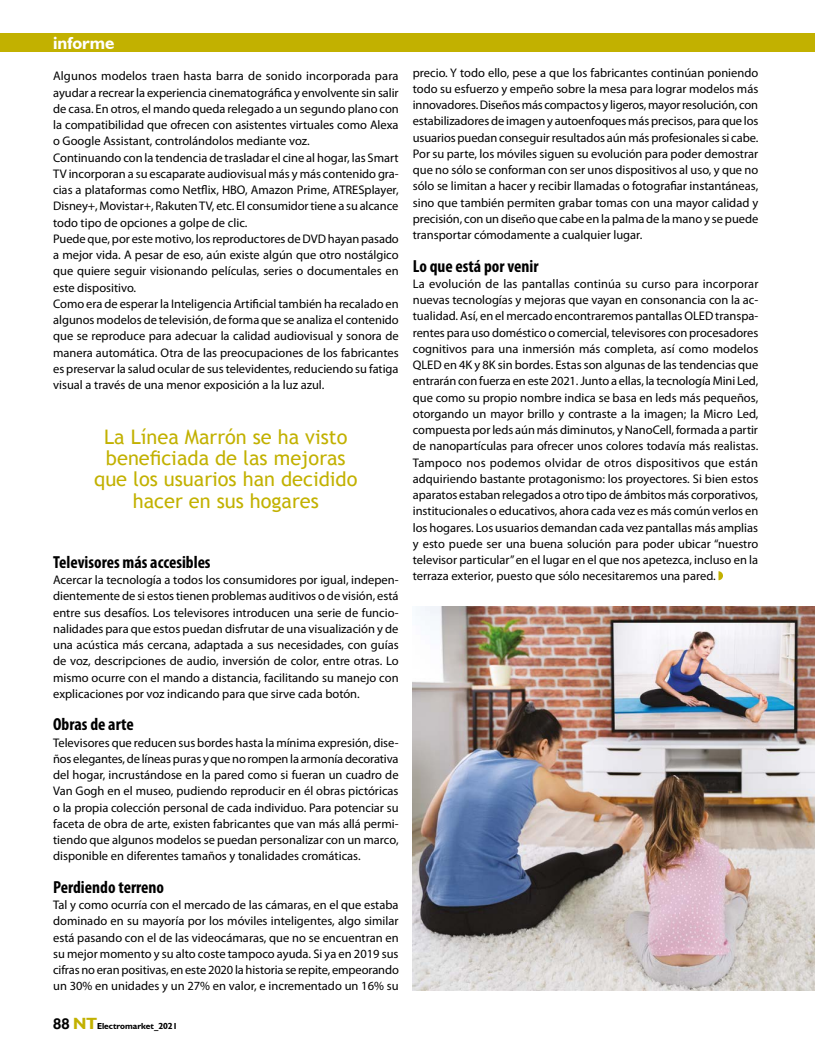
<style>
.page{position:relative;width:815px;height:1063px;background:#fff}
.page>*{position:absolute;margin:0;border:0;box-sizing:border-box;transform-origin:0 0}
.t1{font:20px/21.2px "Trebuchet MS";color:#c2b100;text-align:center}
.t2{font:700 condensed 17.5px "Myriad Pro";color:#000}
.t3{font:700 17.5px "Humanist 521 BT";color:#fff}
.t4{font:12.5px/16.2px "Myriad Pro";color:#000;text-align:justify}
.t5{font:700 8.75px "Humanist 521 BT";color:#000}
.s1{font-family:"Helvetica";font-size:15px}
.s2{font-size:16.25px;color:#c2b100}
</style>
<div class="page">
<div style="left:0;top:33px;width:815px;height:18px;background:#c2b100"></div>
<img style="left:413px;top:606px;width:402px;height:384px">
<svg style="left:718px;top:571px;width:5px;height:9px"></svg>
<h2 class="t3" style="left:53px;top:32px;width:63px">informe</h2>
<p class="t4" style="left:53px;top:68px;width:347px;text-align:left">Algunos modelos traen hasta barra de sonido incorporada para ayudar a recrear la experiencia cinematográfica y envolvente sin salir de casa. En otros, el mando queda relegado a un segundo plano con la compatibilidad que ofrecen con asistentes virtuales como Alexa o Google Assistant, controlándolos mediante voz.<br>Continuando con la tendencia de trasladar el cine al hogar, las Smart TV incorporan a su escaparate audiovisual más y más contenido gra&shy;cias a plataformas como Netflix, HBO, Amazon Prime, ATRESplayer, Disney+, Movistar+, Rakuten TV, etc. El consumidor tiene a su alcance todo tipo de opciones a golpe de clic.<br>Puede que, por este motivo, los reproductores de DVD hayan pasado a mejor vida. A pesar de eso, aún existe algún que otro nostálgico que quiere seguir visionando películas, series o documentales en este dispositivo.<br>Como era de esperar la Inteligencia Artificial también ha recalado en algunos modelos de televisión, de forma que se analiza el contenido que se reproduce para adecuar la calidad audiovisual y sonora de manera automática. Otra de las preocupaciones de los fabricantes es preservar la salud ocular de sus televidentes, reduciendo su fatiga visual a través de una menor exposición a la luz azul.</p>
<h1 class="t1" style="left:94px;top:426px;width:265px">La Línea Marrón se ha visto beneficiada de las mejoras que los usuarios han decidido hacer en sus hogares</h1>
<h2 class="t2" style="left:53px;top:551px;width:159px">Televisores más accesibles</h2>
<p class="t4" style="left:53px;top:571px;width:347px">Acercar la tecnología a todos los consumidores por igual, indepen&shy;dientemente de si estos tienen problemas auditivos o de visión, está entre sus desafíos. Los televisores introducen una serie de funcio&shy;nalidades para que estos puedan disfrutar de una visualización y de una acústica más cercana, adaptada a sus necesidades, con guías de voz, descripciones de audio, inversión de color, entre otras. Lo mismo ocurre con el mando a distancia, facilitando su manejo con explicaciones por voz indicando para que sirve cada botón.</p>
<h2 class="t2" style="left:53px;top:713px;width:82px">Obras de arte</h2>
<p class="t4" style="left:53px;top:734px;width:347px">Televisores que reducen sus bordes hasta la mínima expresión, dise&shy;ños elegantes, de líneas puras y que no rompen la armonía decorativa del hogar, incrustándose en la pared como si fueran un cuadro de Van Gogh en el museo, pudiendo reproducir en él obras pictóricas o la propia colección personal de cada individuo. Para potenciar su faceta de obra de arte, existen fabricantes que van más allá permi&shy;tiendo que algunos modelos se puedan personalizar con un marco, disponible en diferentes tamaños y tonalidades cromáticas.</p>
<h2 class="t2" style="left:53px;top:876px;width:113px">Perdiendo terreno</h2>
<p class="t4" style="left:53px;top:896px;width:347px">Tal y como ocurría con el mercado de las cámaras, en el que estaba dominado en su mayoría por los móviles inteligentes, algo similar está pasando con el de las videocámaras, que no se encuentran en su mejor momento y su alto coste tampoco ayuda. Si ya en 2019 sus cifras no eran positivas, en este 2020 la historia se repite, empeorando un 30% en unidades y un 27% en valor, e incrementado un 16% su</p>
<p class="t5" style="left:53px;top:1021px;width:126px"><span class="s1">88</span> <span class="s2">NT</span>Electromarket_2021</p>
<p class="t4" style="left:413px;top:64px;width:347px">precio. Y todo ello, pese a que los fabricantes continúan poniendo todo su esfuerzo y empeño sobre la mesa para lograr modelos más innovadores. Diseños más compactos y ligeros, mayor resolución, con estabilizadores de imagen y autoenfoques más precisos, para que los usuarios puedan conseguir resultados aún más profesionales si cabe.<br>Por su parte, los móviles siguen su evolución para poder demostrar que no sólo se conforman con ser unos dispositivos al uso, y que no sólo se limitan a hacer y recibir llamadas o fotografiar instantáneas, sino que también permiten grabar tomas con una mayor calidad y precisión, con un diseño que cabe en la palma de la mano y se puede transportar cómodamente a cualquier lugar.</p>
<h2 class="t2" style="left:413px;top:255px;width:127px">Lo que está por venir</h2>
<p class="t4" style="left:413px;top:275px;width:347px">La evolución de las pantallas continúa su curso para incorporar nuevas tecnologías y mejoras que vayan en consonancia con la ac&shy;tualidad. Así, en el mercado encontraremos pantallas OLED transpa&shy;rentes para uso doméstico o comercial, televisores con procesadores cognitivos para una inmersión más completa, así como modelos QLED en 4K y 8K sin bordes. Estas son algunas de las tendencias que entrarán con fuerza en este 2021. Junto a ellas, la tecnología Mini Led, que como su propio nombre indica se basa en leds más pequeños, otorgando un mayor brillo y contraste a la imagen; la Micro Led, compuesta por leds aún más diminutos, y NanoCell, formada a partir de nanopartículas para ofrecer unos colores todavía más realistas.<br>Tampoco nos podemos olvidar de otros dispositivos que están adquiriendo bastante protagonismo: los proyectores. Si bien estos aparatos estaban relegados a otro tipo de ámbitos más corporativos, institucionales o educativos, ahora cada vez es más común verlos en los hogares. Los usuarios demandan cada vez pantallas más amplias y esto puede ser una buena solución para poder ubicar “nuestro televisor particular” en el lugar en el que nos apetezca, incluso en la terraza exterior, puesto que sólo necesitaremos una pared.</p>
</div>
